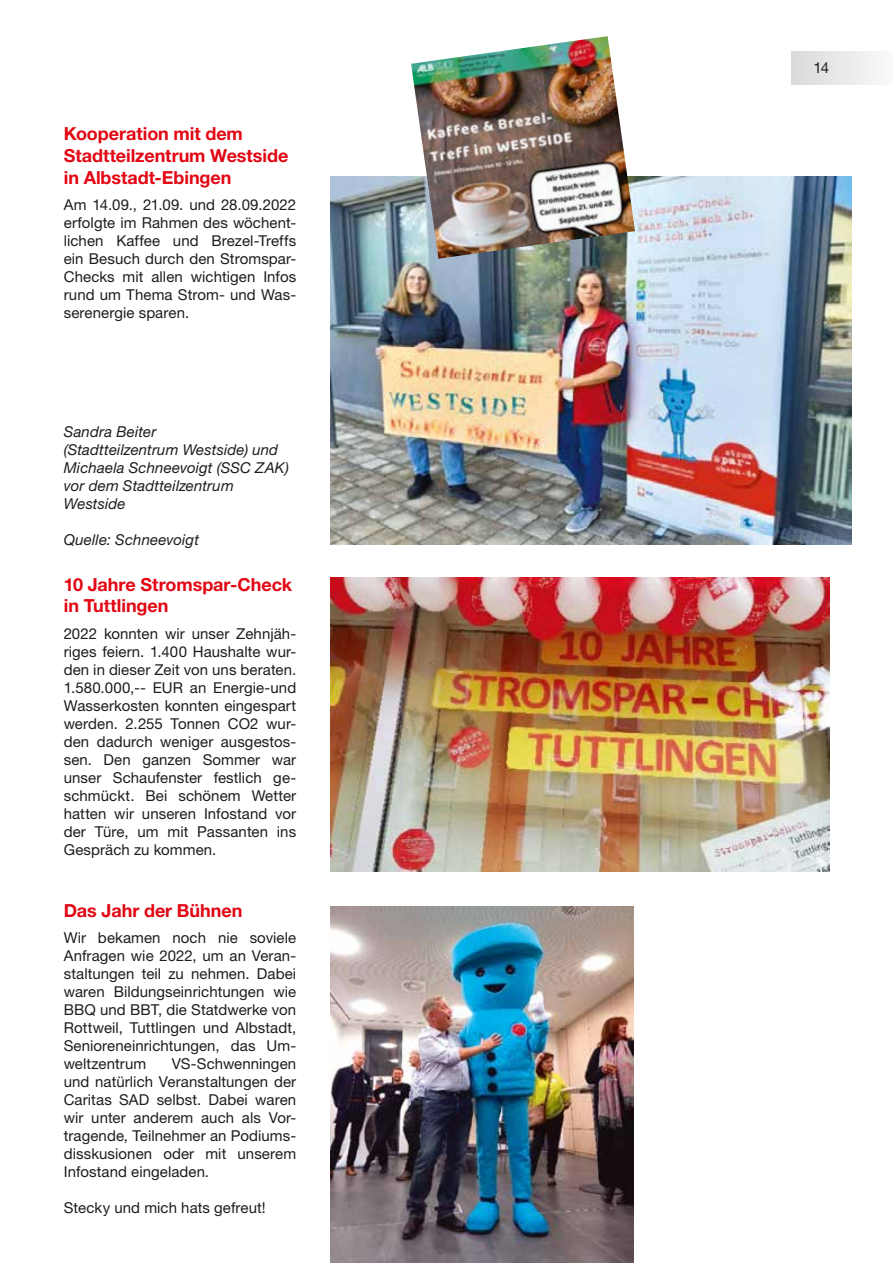
<style>
.page{position:relative;width:893px;height:1263px;background:#fff}
.page>*{position:absolute;margin:0;border:0;box-sizing:border-box;transform-origin:0 0}
.t1{font:700 18px/21.6px "Helvetica Neue LT Std";letter-spacing:-.005em;color:#e30613}
.t2{font:15px/18px "Helvetica Neue LT Std";letter-spacing:.005em;color:#1d1d1b;text-align:justify}
.t3{font:italic 15px/18px "Helvetica Neue LT Std";letter-spacing:.01em;color:#1d1d1b}
</style>
<div class="page">
<div style="left:791px;top:51px;width:102px;height:33px;background:linear-gradient(to right,#d9d9d9,#fafafa)"></div>
<img style="left:330px;top:176px;width:521px;height:369px">
<img style="left:411px;top:36px;width:224px;height:223px">
<img style="left:330px;top:578px;width:499px;height:293px">
<img style="left:330px;top:906px;width:304px;height:357px">
<p class="t1" style="left:64px;top:123px;width:226px">Kooperation mit dem<br>Stadtteilzentrum Westside in Albstadt-Ebingen</p>
<p class="t2" style="left:64px;top:196px;width:234px">Am 14.09., 21.09. und 28.09.2022 erfolgte im Rahmen des wöchent&shy;lichen Kaffee und Brezel-Treffs ein Besuch durch den Stromspar-Checks mit allen wichtigen Infos rund um Thema Strom- und Was&shy;serenergie sparen.</p>
<p class="t3" style="left:64px;top:422px;width:94px">Sandra Beiter</p>
<p class="t3" style="left:64px;top:440px;width:227px">(Stadtteilzentrum Westside) und<br>Michaela Schneevoigt (SSC ZAK) vor dem Stadtteilzentrum</p>
<p class="t3" style="left:64px;top:494px;width:63px">Westside</p>
<p class="t3" style="left:64px;top:530px;width:137px">Quelle: Schneevoigt</p>
<p class="t1" style="left:64px;top:573px;width:230px">10 Jahre Stromspar-Check in Tuttlingen</p>
<p class="t2" style="left:64px;top:624px;width:234px">2022 konnten wir unser Zehnjäh&shy;riges feiern. 1.400 Haushalte wur&shy;den in dieser Zeit von uns beraten.</p>
<p class="t2" style="left:64px;top:678px;width:234px">1.580.000,-- EUR an Energie-und Wasserkosten konnten eingespart werden. 2.255 Tonnen CO2 wur&shy;den dadurch weniger ausgestos&shy;sen. Den ganzen Sommer war unser Schaufenster festlich ge&shy;schmückt. Bei schönem Wetter hatten wir unseren Infostand vor der Türe, um mit Passanten ins Gespräch zu kommen.</p>
<p class="t1" style="left:64px;top:899px;width:180px">Das Jahr der Bühnen</p>
<p class="t2" style="left:64px;top:928px;width:234px">Wir bekamen noch nie soviele Anfragen wie 2022, um an Veran&shy;staltungen teil zu nehmen. Dabei waren Bildungseinrichtungen wie BBQ und BBT, die Statdwerke von Rottweil, Tuttlingen und Albstadt, Senioreneinrichtungen, das Um&shy;weltzentrum</p>
<p class="t2" style="left:64px;top:1054px;width:234px;text-indent:108px">VS-Schwenningen und natürlich Veranstaltungen der Caritas SAD selbst. Dabei waren wir unter anderem auch als Vor&shy;tragende, Teilnehmer an Podiums&shy;disskusionen oder mit unserem Infostand eingeladen.</p>
<p class="t2" style="left:64px;top:1198px;width:203px">Stecky und mich hats gefreut!</p>
<p class="t2" style="left:813px;top:58px;width:17px">14</p>
</div>
